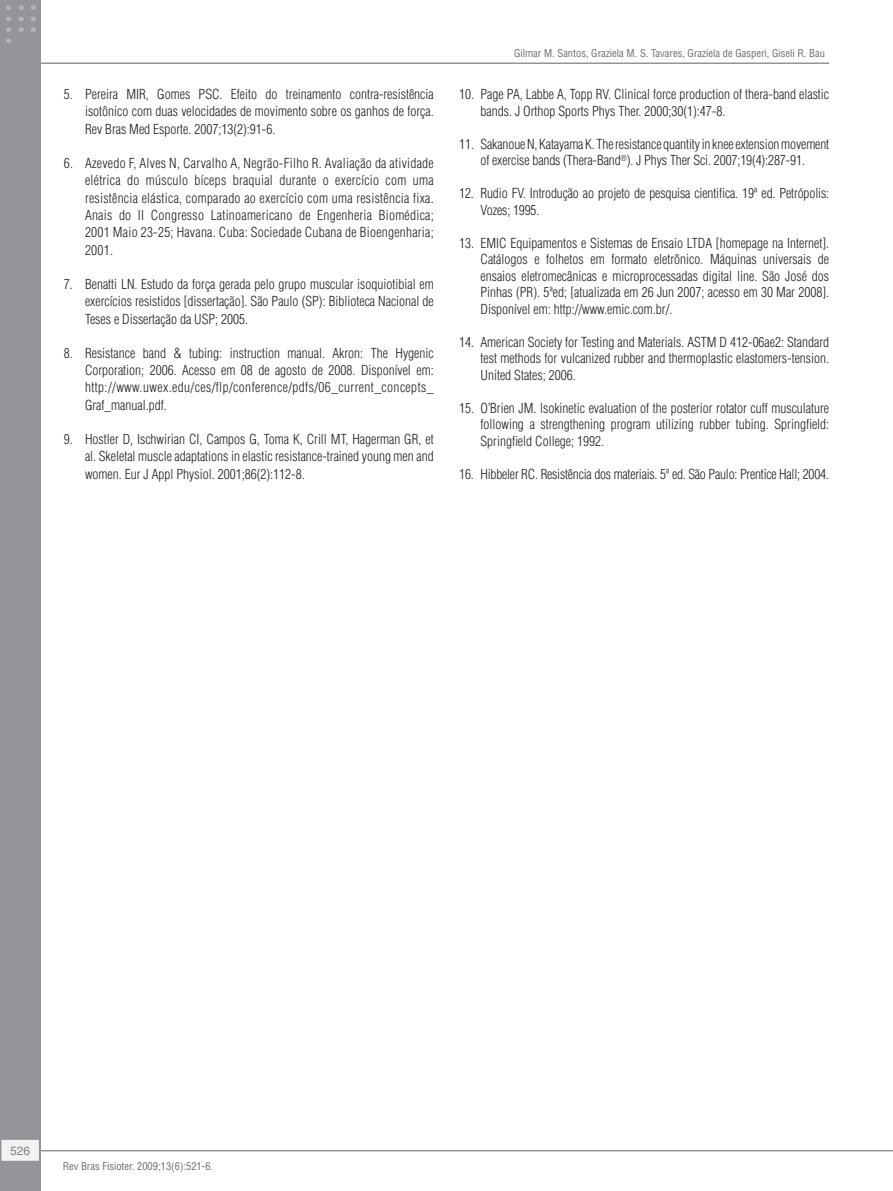
<style>
.page{position:relative;width:893px;height:1191px;background:#fff}
.page>*{position:absolute;margin:0;border:0;box-sizing:border-box;transform-origin:0 0}
.z05_4_referencias{font:300 condensed 13.5px/17.4px "Helvetica LT Std";color:#231f20;text-align:justify}
.t1{font:12px "Helvetica LT Std";color:#808285}
.t2{font:condensed 10.5px "Helvetica LT Std";color:#6c6d70}
</style>
<div class="page">
<hr style="left:14px;top:1150px;width:879px;height:1px;background:#939598">
<hr style="left:13px;top:62px;width:816px;height:2px;background:#939598">
<div style="left:0;top:0;width:40px;height:1191px;background:#939598"></div>
<div style="left:1px;top:1139px;width:39px;height:22px;background:#f2f3f4"></div>
<div style="left:0;top:1138px;width:40px;height:24px;border:2px solid #939598"></div>
<svg style="left:6px;top:39px;width:5px;height:4px"></svg>
<svg style="left:6px;top:27px;width:5px;height:5px"></svg>
<svg style="left:6px;top:17px;width:5px;height:4px"></svg>
<svg style="left:6px;top:5px;width:5px;height:5px"></svg>
<svg style="left:19px;top:27px;width:5px;height:5px"></svg>
<svg style="left:19px;top:17px;width:5px;height:4px"></svg>
<svg style="left:19px;top:5px;width:5px;height:5px"></svg>
<svg style="left:31px;top:27px;width:5px;height:5px"></svg>
<svg style="left:31px;top:17px;width:5px;height:4px"></svg>
<svg style="left:31px;top:5px;width:5px;height:5px"></svg>
<p class="z05_4_referencias" style="left:85px;top:85px;width:350px;text-indent:-21px">5. Pereira MIR, Gomes PSC. Efeito do treinamento contra-resistência isotônico com duas velocidades de movimento sobre os ganhos de força.<br>Rev Bras Med Esporte. 2007;13(2):91-6.</p>
<p class="z05_4_referencias" style="left:85px;top:154px;width:350px;text-indent:-21px">6. Azevedo F, Alves N, Carvalho A, Negrão-Filho R. Avaliação da atividade elétrica do músculo bíceps braquial durante o exercício com uma resistência elástica, comparado ao exercício com uma resistência fixa.<br>Anais do II Congresso Latinoamericano de Engenheria Biomédica; 2001 Maio 23-25; Havana. Cuba: Sociedade Cubana de Bioengenharia; 2001.</p>
<p class="z05_4_referencias" style="left:85px;top:275px;width:350px;text-indent:-21px">7. Benatti LN. Estudo da força gerada pelo grupo muscular isoquiotibial em exercícios resistidos [dissertação]. São Paulo (SP): Biblioteca Nacional de Teses e Dissertação da USP; 2005.</p>
<p class="z05_4_referencias" style="left:85px;top:344px;width:350px;text-indent:-21px">8. Resistance band &amp; tubing: instruction manual. Akron: The Hygenic Corporation; 2006. Acesso em 08 de agosto de 2008. Disponível em: http://www.uwex.edu/ces/flp/conference/pdfs/06_current_concepts_ Graf_manual.pdf.</p>
<p class="z05_4_referencias" style="left:85px;top:430px;width:350px;text-indent:-21px">9. Hostler D, Ischwirian CI, Campos G, Toma K, Crill MT, Hagerman GR, et al. Skeletal muscle adaptations in elastic resistance-trained young men and women. Eur J Appl Physiol. 2001;86(2):112-8.</p>
<p class="t2" style="left:514px;top:46px;width:312px">Gilmar M. Santos, Graziela M. S. Tavares, Graziela de Gasperi, Giseli R. Bau</p>
<p class="z05_4_referencias" style="left:480px;top:86px;width:350px;line-height:16.5px;text-indent:-21px">10. Page PA, Labbe A, Topp RV. Clinical force production of thera-band elastic bands. J Orthop Sports Phys Ther. 2000;30(1):47-8.</p>
<p class="z05_4_referencias" style="left:459px;top:135px;width:371px;line-height:16.5px;text-align:center">11. Sakanoue N, Katayama K. The resistance quantity in knee extension movement of exercise bands (Thera-Band<sup>®</sup>). J Phys Ther Sci. 2007;19(4):287-91.</p>
<p class="z05_4_referencias" style="left:480px;top:185px;width:350px;line-height:16.5px;text-indent:-21px">12. Rudio FV. Introdução ao projeto de pesquisa cientifica. 19ª ed. Petrópolis:<br>Vozes; 1995.</p>
<p class="z05_4_referencias" style="left:480px;top:234px;width:350px;line-height:16.5px;text-indent:-21px">13. EMIC Equipamentos e Sistemas de Ensaio LTDA [homepage na Internet].<br>Catálogos e folhetos em formato eletrônico. Máquinas universais de ensaios eletromecânicas e microprocessadas digital line. São José dos Pinhas (PR). 5ªed; [atualizada em 26 Jun 2007; acesso em 30 Mar 2008].<br>Disponível em: http://www.emic.com.br/.</p>
<p class="z05_4_referencias" style="left:480px;top:333px;width:350px;line-height:16.5px;text-indent:-21px">14. American Society for Testing and Materials. ASTM D 412-06ae2: Standard test methods for vulcanized rubber and thermoplastic elastomers-tension.<br>United States; 2006.</p>
<p class="z05_4_referencias" style="left:480px;top:399px;width:350px;line-height:16.5px;text-indent:-21px">15. O’Brien JM. lsokinetic evaluation of the posterior rotator cuff musculature following a strengthening program utilizing rubber tubing. Springfield:<br>Springfield College; 1992.</p>
<p class="z05_4_referencias" style="left:459px;top:465px;width:371px">16. Hibbeler RC. Resistência dos materiais. 5ª ed. São Paulo: Prentice Hall; 2004.</p>
<p class="t1" style="left:10px;top:1143px;width:22px">526</p>
<p class="t2" style="left:63px;top:1160px;width:152px">Rev Bras Fisioter. 2009;13(6):521-6.</p>
</div>
